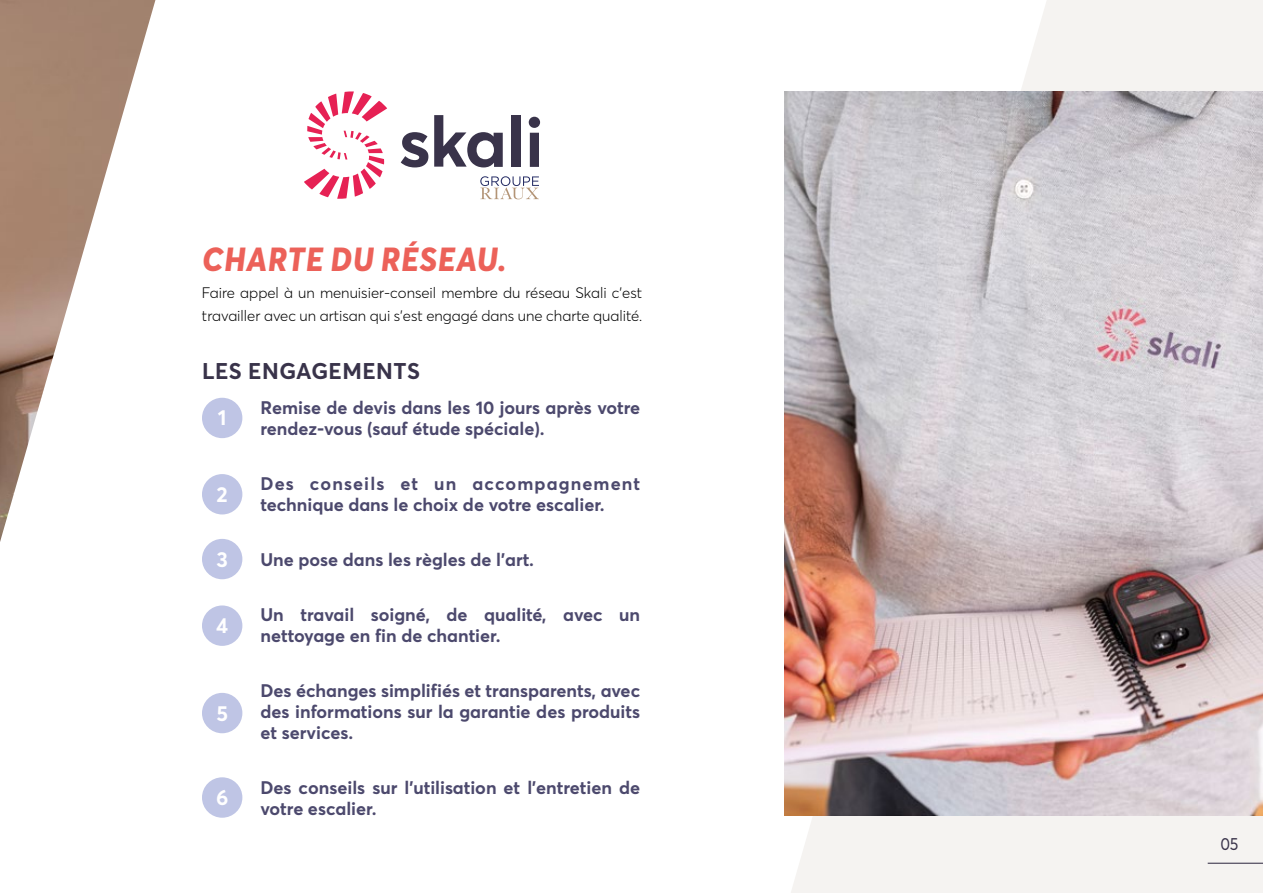
<style>
.page{position:relative;width:1263px;height:893px;background:#fff}
.page>*{position:absolute;margin:0;border:0;box-sizing:border-box;transform-origin:0 0}
.t1{font:italic 800 33px "Averta PE";letter-spacing:.02em;color:#ec6159}
.t2{font:700 22.5px "Averta PE";letter-spacing:.02em;color:#39334a}
.t3{font:700 21.45px "Averta PE";color:#fff}
.t4{font:700 18px/21px "Averta PE";color:#4c496d}
.t5{font:17.25px "Averta PE";color:#39334a;scale:.9 1}
.t6{font:300 15px/22.5px "Averta PE";color:#000}
</style>
<div class="page">
<svg style="left:791px;top:0;width:472px;height:893px;fill:#f5f3f1"></svg>
<img style="left:0;top:0;width:155px;height:542px">
<img style="left:784px;top:91px;width:479px;height:724px">
<svg style="left:401px;top:132px;width:27px;height:35px"></svg>
<svg style="left:434px;top:115px;width:69px;height:52px"></svg>
<div style="left:511px;top:115px;width:9px;height:52px;background:#39334a"></div>
<svg style="left:529px;top:117px;width:11px;height:50px"></svg>
<svg style="left:304px;top:91px;width:83px;height:108px"></svg>
<svg style="left:480px;top:176px;width:59px;height:23px"></svg>
<hr style="left:1208px;top:863px;width:55px;height:1px;background:#39334a">
<div style="left:202px;top:398px;width:40px;height:40px;background:#bfc5e5;border-radius:50%"></div>
<div style="left:202px;top:474px;width:40px;height:40px;background:#bfc5e5;border-radius:50%"></div>
<div style="left:202px;top:539px;width:40px;height:40px;background:#bfc5e5;border-radius:50%"></div>
<div style="left:202px;top:605px;width:40px;height:41px;background:#bfc5e5;border-radius:50%"></div>
<div style="left:202px;top:693px;width:40px;height:40px;background:#bfc5e5;border-radius:50%"></div>
<div style="left:202px;top:777px;width:40px;height:41px;background:#bfc5e5;border-radius:50%"></div>
<h1 class="t1" style="left:202px;top:236px;width:306px">CHARTE DU RÉSEAU.</h1>
<p class="t6" style="left:202px;top:281px;width:442px">Faire appel à un menuisier-conseil membre du réseau Skali c’est travailler avec un artisan qui s’est engagé dans une charte qualité.</p>
<p class="t2" style="left:202px;top:355px;width:219px">LES ENGAGEMENTS</p>
<p class="t3" style="left:218px;top:403px;width:10px">1</p>
<p class="t3" style="left:217px;top:479px;width:13px">2</p>
<p class="t3" style="left:216px;top:544px;width:13px">3</p>
<p class="t3" style="left:216px;top:610px;width:14px">4</p>
<p class="t3" style="left:216px;top:698px;width:13px">5</p>
<p class="t3" style="left:216px;top:782px;width:14px">6</p>
<p class="t4" style="left:260px;top:397px;width:381px">Remise de devis dans les 10 jours après votre rendez-vous (sauf étude spéciale).</p>
<p class="t4" style="left:260px;top:473px;width:381px">Des conseils et un accompagnement technique dans le choix de votre escalier.</p>
<p class="t4" style="left:260px;top:549px;width:275px">Une pose dans les règles de l'art.</p>
<p class="t4" style="left:260px;top:604px;width:381px">Un travail soigné, de qualité, avec un nettoyage en fin de chantier.</p>
<p class="t4" style="left:260px;top:680px;width:381px;text-align:justify">Des échanges simplifiés et transparents, avec des informations sur la garantie des produits et services.</p>
<p class="t4" style="left:260px;top:777px;width:381px">Des conseils sur l'utilisation et l'entretien de votre escalier.</p>
<p class="t5" style="left:1220px;top:832px;width:22px">05</p>
</div>
